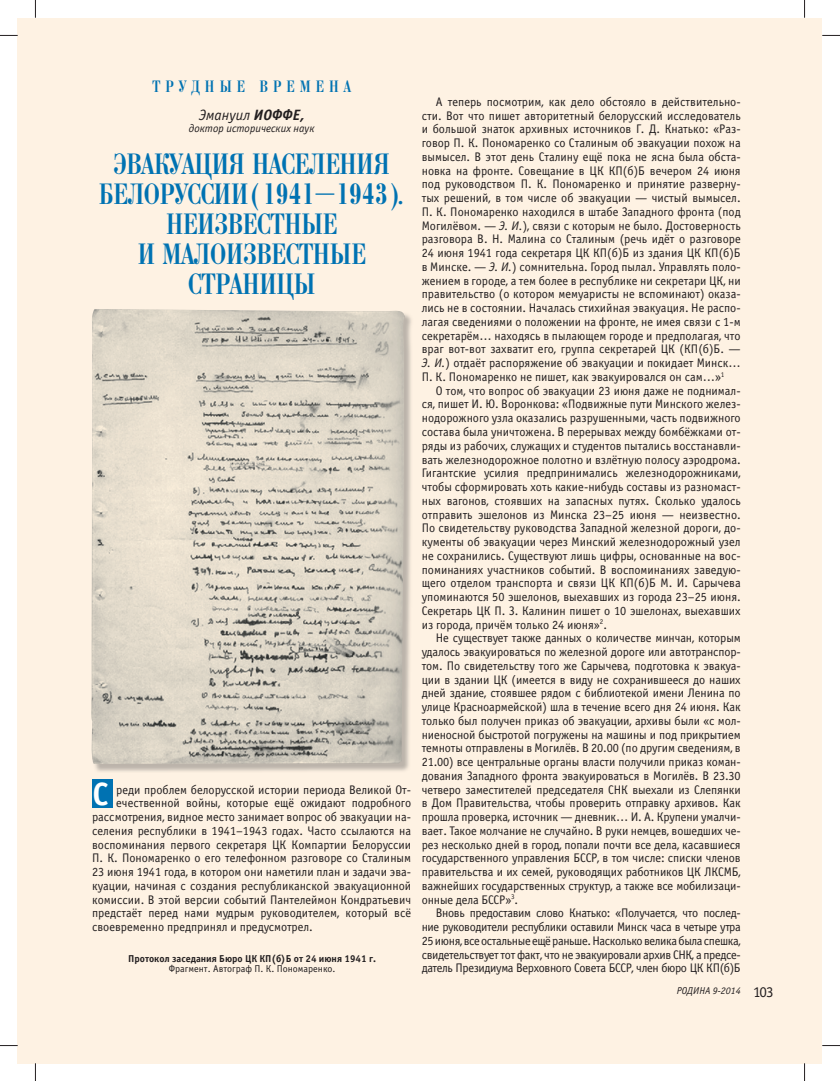
<style>
.page{position:relative;width:840px;height:1081px;background:#fff}
.page>*{position:absolute;margin:0;border:0;box-sizing:border-box;transform-origin:0 0}
.t1{font:700 32.38px "Officina Sans C";color:#fff}
.t2{font:31.25px/30px "Bodoni Cond C";color:#0072b2;text-align:center}
.t3{font:17.5px "Bodoni Cond C";letter-spacing:.3em;color:#0072b2}
.t4{font:italic 15px "Officina Sans C";color:#231f20}
.t5{font:12.5px "Officina Sans C";color:#231f20}
.t6{font:12.5px "Officina Sans C";letter-spacing:-.03em;color:#231f20}
.t7{font:italic 11.25px "Officina Sans C";color:#231f20}
.t8{font:700 10px/10px "Officina Sans C";color:#231f20;text-align:center}
.t9{font:italic 10px "Officina Sans C";color:#231f20}
.s1{font-weight:700}
.s2{font-weight:400}
.s3{font-style:italic}
.s4{font-style:normal;font-size:15px}
</style>
<div class="page">
<div style="left:18px;top:18px;width:804px;height:1045px;background:#fef2e3"></div>
<div style="left:92px;top:779px;width:21px;height:28px;background:#0072b2"></div>
<img style="left:95px;top:314px;width:316px;height:458px">
<img style="left:91px;top:309px;width:313px;height:455px">
<svg style="left:0;top:35px;width:18px;height:1px"></svg>
<svg style="left:822px;top:35px;width:18px;height:1px"></svg>
<svg style="left:0;top:1044px;width:18px;height:2px"></svg>
<svg style="left:822px;top:1045px;width:18px;height:1px"></svg>
<svg style="left:35px;top:0;width:1px;height:18px"></svg>
<svg style="left:35px;top:1063px;width:1px;height:18px"></svg>
<svg style="left:804px;top:0;width:1px;height:18px"></svg>
<svg style="left:804px;top:1063px;width:1px;height:18px"></svg>
<p class="t3" style="left:152px;top:80px;width:200px">ТРУДНЫЕ ВРЕМЕНА</p>
<p class="t4" style="left:199px;top:109px;width:107px">Эмануил <span class="s1">ИОФФЕ,</span></p>
<p class="t7" style="left:189px;top:124px;width:127px">доктор исторических наук</p>
<p class="t2" style="left:99px;top:152px;width:307px">ЭВАКУАЦИЯ НАСЕЛЕНИЯ<br>БЕЛОРУССИИ(1941–1943).<br>НЕИЗВЕСТНЫЕ<br>И МАЛОИЗВЕСТНЫЕ<br>СТРАНИЦЫ</p>
<p class="t1" style="left:92px;top:781px;width:17px">C</p>
<p class="t5" style="left:116px;top:785px;width:296px">реди проблем белорусской истории периода Великой От-</p>
<p class="t5" style="left:116px;top:798px;width:296px">ечественной войны, которые ещё ожидают подробного</p>
<p class="t5" style="left:92px;top:812px;width:320px">рассмотрения, видное место занимает вопрос об эвакуации на-</p>
<p class="t5" style="left:92px;top:826px;width:320px">селения республики в 1941–1943 годах. Часто ссылаются на</p>
<p class="t5" style="left:92px;top:840px;width:320px">воспоминания первого секретаря ЦК Компартии Белоруссии</p>
<p class="t5" style="left:92px;top:853px;width:320px">П. К. Пономаренко о его телефонном разговоре со Сталиным</p>
<p class="t5" style="left:92px;top:867px;width:320px">23 июня 1941 года, в котором они наметили план и задачи эва-</p>
<p class="t5" style="left:92px;top:881px;width:320px">куации, начиная с создания республиканской эвакуационной</p>
<p class="t5" style="left:92px;top:895px;width:320px">комиссии. В этой версии событий Пантелеймон Кондратьевич</p>
<p class="t5" style="left:92px;top:908px;width:320px">предстаёт перед нами мудрым руководителем, который всё</p>
<p class="t5" style="left:92px;top:922px;width:222px">своевременно предпринял и предусмотрел.</p>
<p class="t8" style="left:128px;top:955px;width:249px">Протокол заседания Бюро ЦК КП(б)Б от 24 июня 1941 г.<br><span class="s2">Фрагмент. Автограф П. К. Пономаренко.</span></p>
<p class="t5" style="left:436px;top:97px;width:306px">А теперь посмотрим, как дело обстояло в действительно-</p>
<p class="t5" style="left:422px;top:111px;width:320px">сти. Вот что пишет авторитетный белорусский исследователь</p>
<p class="t5" style="left:422px;top:125px;width:320px">и большой знаток архивных источников Г. Д. Кнатько: «Раз-</p>
<p class="t5" style="left:422px;top:138px;width:320px">говор П. К. Пономаренко со Сталиным об эвакуации похож на</p>
<p class="t5" style="left:422px;top:152px;width:320px">вымысел. В этот день Сталину ещё пока не ясна была обста-</p>
<p class="t5" style="left:422px;top:166px;width:320px">новка на фронте. Совещание в ЦК КП(б)Б вечером 24 июня</p>
<p class="t5" style="left:422px;top:180px;width:320px">под руководством П. К. Пономаренко и принятие разверну-</p>
<p class="t5" style="left:422px;top:193px;width:320px">тых решений, в том числе об эвакуации — чистый вымысел.</p>
<p class="t5" style="left:422px;top:207px;width:320px">П. К. Пономаренко находился в штабе Западного фронта (под</p>
<p class="t5" style="left:422px;top:221px;width:320px">Могилёвом. — <span class="s3">Э. И.</span>), связи с которым не было. Достоверность</p>
<p class="t5" style="left:422px;top:235px;width:320px">разговора В. Н. Малина со Сталиным (речь идёт о разговоре</p>
<p class="t5" style="left:422px;top:248px;width:320px">24 июня 1941 года секретаря ЦК КП(б)Б из здания ЦК КП(б)Б</p>
<p class="t5" style="left:422px;top:262px;width:320px">в Минске. — <span class="s3">Э. И.</span>) сомнительна. Город пылал. Управлять поло-</p>
<p class="t5" style="left:422px;top:276px;width:320px">жением в городе, а тем более в республике ни секретари ЦК, ни</p>
<p class="t5" style="left:422px;top:290px;width:320px">правительство (о котором мемуаристы не вспоминают) оказа-</p>
<p class="t5" style="left:422px;top:303px;width:320px">лись не в состоянии. Началась стихийная эвакуация. Не распо-</p>
<p class="t5" style="left:422px;top:317px;width:320px">лагая сведениями о положении на фронте, не имея связи с 1-м</p>
<p class="t5" style="left:422px;top:331px;width:320px">секретарём… находясь в пылающем городе и предполагая, что</p>
<p class="t5" style="left:422px;top:345px;width:320px">враг вот-вот захватит его, группа секретарей ЦК (КП(б)Б. —</p>
<p class="t5" style="left:422px;top:358px;width:320px"><span class="s3">Э. И.</span>) отдаёт распоряжение об эвакуации и покидает Минск…</p>
<p class="t5" style="left:422px;top:372px;width:304px">П. К. Пономаренко не пишет, как эвакуировался он сам…»<sup>1</sup></p>
<p class="t5" style="left:436px;top:386px;width:306px">О том, что вопрос об эвакуации 23 июня даже не поднимал-</p>
<p class="t5" style="left:422px;top:400px;width:320px">ся, пишет И. Ю. Воронкова: «Подвижные пути Минского желез-</p>
<p class="t5" style="left:422px;top:413px;width:320px">нодорожного узла оказались разрушенными, часть подвижного</p>
<p class="t5" style="left:422px;top:427px;width:320px">состава была уничтожена. В перерывах между бомбёжками от-</p>
<p class="t5" style="left:422px;top:441px;width:320px">ряды из рабочих, служащих и студентов пытались восстанавли-</p>
<p class="t5" style="left:422px;top:455px;width:320px">вать железнодорожное полотно и взлётную полосу аэродрома.</p>
<p class="t5" style="left:422px;top:468px;width:320px">Гигантские усилия предпринимались железнодорожниками,</p>
<p class="t5" style="left:422px;top:482px;width:320px">чтобы сформировать хоть какие-нибудь составы из разномаст-</p>
<p class="t5" style="left:422px;top:496px;width:320px">ных вагонов, стоявших на запасных путях. Сколько удалось</p>
<p class="t5" style="left:422px;top:510px;width:320px">отправить эшелонов из Минска 23–25 июня — неизвестно.</p>
<p class="t5" style="left:422px;top:523px;width:320px">По свидетельству руководства Западной железной дороги, до-</p>
<p class="t5" style="left:422px;top:537px;width:320px">кументы об эвакуации через Минский железнодорожный узел</p>
<p class="t5" style="left:422px;top:551px;width:320px">не сохранились. Существуют лишь цифры, основанные на вос-</p>
<p class="t5" style="left:422px;top:565px;width:320px">поминаниях участников событий. В воспоминаниях заведую-</p>
<p class="t5" style="left:422px;top:578px;width:320px">щего отделом транспорта и связи ЦК КП(б)Б М. И. Сарычева</p>
<p class="t5" style="left:422px;top:592px;width:320px">упоминаются 50 эшелонов, выехавших из города 23–25 июня.</p>
<p class="t5" style="left:422px;top:606px;width:320px">Секретарь ЦК П. З. Калинин пишет о 10 эшелонах, выехавших</p>
<p class="t5" style="left:422px;top:620px;width:187px">из города, причём только 24 июня»<sup>2</sup>.</p>
<p class="t5" style="left:436px;top:633px;width:306px">Не существует также данных о количестве минчан, которым</p>
<p class="t5" style="left:422px;top:647px;width:320px">удалось эвакуироваться по железной дороге или автотранспор-</p>
<p class="t5" style="left:422px;top:661px;width:320px">том. По свидетельству того же Сарычева, подготовка к эвакуа-</p>
<p class="t5" style="left:422px;top:675px;width:320px">ции в здании ЦК (имеется в виду не сохранившееся до наших</p>
<p class="t5" style="left:422px;top:688px;width:320px">дней здание, стоявшее рядом с библиотекой имени Ленина по</p>
<p class="t5" style="left:422px;top:702px;width:320px">улице Красноармейской) шла в течение всего дня 24 июня. Как</p>
<p class="t5" style="left:422px;top:716px;width:320px">только был получен приказ об эвакуации, архивы были «с мол-</p>
<p class="t5" style="left:422px;top:730px;width:320px">ниеносной быстротой погружены на машины и под прикрытием</p>
<p class="t5" style="left:422px;top:743px;width:320px">темноты отправлены в Могилёв. В 20.00 (по другим сведениям, в</p>
<p class="t5" style="left:422px;top:757px;width:320px">21.00) все центральные органы власти получили приказ коман-</p>
<p class="t5" style="left:422px;top:771px;width:320px">дования Западного фронта эвакуироваться в Могилёв. В 23.30</p>
<p class="t5" style="left:422px;top:785px;width:320px">четверо заместителей председателя СНК выехали из Слепянки</p>
<p class="t5" style="left:422px;top:798px;width:320px">в Дом Правительства, чтобы проверить отправку архивов. Как</p>
<p class="t5" style="left:422px;top:812px;width:320px">прошла проверка, источник — дневник… И. А. Крупени умалчи-</p>
<p class="t5" style="left:422px;top:826px;width:320px">вает. Такое молчание не случайно. В руки немцев, вошедших че-</p>
<p class="t5" style="left:422px;top:840px;width:320px">рез несколько дней в город, попали почти все дела, касавшиеся</p>
<p class="t5" style="left:422px;top:853px;width:320px">государственного управления БССР, в том числе: списки членов</p>
<p class="t5" style="left:422px;top:867px;width:320px">правительства и их семей, руководящих работников ЦК ЛКСМБ,</p>
<p class="t5" style="left:422px;top:881px;width:320px">важнейших государственных структур, а также все мобилизаци-</p>
<p class="t5" style="left:422px;top:895px;width:98px">онные дела БССР»<sup>3</sup>.</p>
<p class="t6" style="left:436px;top:908px;width:306px">Вновь предоставим слово Кнатько: «Получается, что послед-</p>
<p class="t6" style="left:422px;top:922px;width:320px">ние руководители республики оставили Минск часа в четыре утра</p>
<p class="t6" style="left:422px;top:936px;width:320px">25 июня, все остальные ещё раньше. Насколько велика была спешка,</p>
<p class="t6" style="left:422px;top:950px;width:320px">свидетельствует тот факт, что не эвакуировали архив СНК, а предсе-</p>
<p class="t6" style="left:422px;top:963px;width:320px">датель Президиума Верховного Совета БССР, член бюро ЦК КП(б)Б</p>
<p class="t9" style="left:677px;top:986px;width:98px">РОДИНА 9-2014 <span class="s4">103</span></p>
</div>
